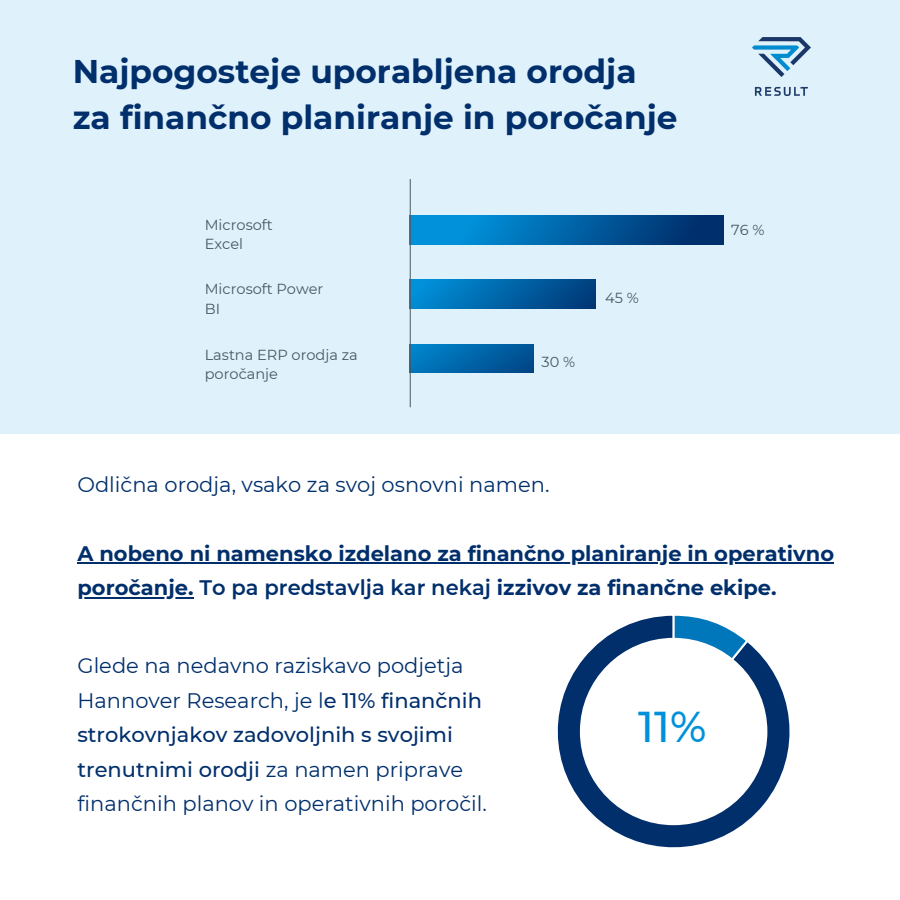
<style>
.page{position:relative;width:900px;height:900px;background:#fff}
.page>*{position:absolute;margin:0;border:0;box-sizing:border-box;transform-origin:0 0}
.t1{font:500 43.1px "Montserrat";color:#0091da}
.t2{font:700 32.8px "Montserrat";color:#002f6c}
.t3{font:21px/34.5px "Montserrat";color:#002f6c}
.t4{font:700 21px/34.5px "Montserrat";color:#002f6c}
.t5{font:14.5px/19.6px "Montserrat";color:#485865}
.s1{font-weight:600}
.s2{font-weight:500}
</style>
<div class="page">
<div style="left:0;top:0;width:900px;height:434px;background:#dff1fa"></div>
<div style="left:410px;top:216px;width:313px;height:28px;background:linear-gradient(to right,#00a0eb,#002865)"></div>
<div style="left:410px;top:280px;width:185px;height:29px;background:linear-gradient(to right,#0091da,#003a79)"></div>
<div style="left:410px;top:344px;width:124px;height:29px;background:linear-gradient(to right,#0080c6,#004c8d)"></div>
<hr style="left:410px;top:179px;width:1px;height:228px;background:#485865">
<hr style="left:77px;top:562px;width:757px;height:2px;background:#002f6c">
<hr style="left:77px;top:597px;width:117px;height:1px;background:#002f6c">
<img style="left:752px;top:37px;width:58px;height:58px">
<svg style="left:557px;top:615px;width:233px;height:233px"></svg>
<svg style="left:671px;top:615px;width:79px;height:64px"></svg>
<div style="left:581px;top:639px;width:185px;height:185px;background:#fff;border-radius:50%"></div>
<p class="t2" style="left:73px;top:52px;width:565px">Najpogosteje uporabljena orodja</p>
<p class="t2" style="left:73px;top:97px;width:606px">za finančno planiranje in poročanje</p>
<p class="t5" style="left:205px;top:215px;width:69px">Microsoft<br>Excel</p>
<p class="t5" style="left:205px;top:279px;width:120px">Microsoft Power<br>BI</p>
<p class="t5" style="left:205px;top:345px;width:155px">Lastna ERP orodja za poročanje</p>
<p class="t5" style="left:542px;top:352px;width:35px">30 %</p>
<p class="t5" style="left:605px;top:288px;width:35px">45 %</p>
<p class="t3" style="left:77px;top:467px;width:474px">Odlična orodja, vsako za svoj osnovni namen.</p>
<p class="t5" style="left:731px;top:220px;width:35px">76 %</p>
<p class="t4" style="left:77px;top:536px;width:758px">A nobeno ni namensko izdelano za finančno planiranje in operativno poročanje. <span class="s1">To pa predstavlja kar nekaj</span> izzivov za finančne ekipe.</p>
<p class="t3" style="left:77px;top:649px;width:411px">Glede na nedavno raziskavo podjetja Hannover Research, je l<span class="s2">e 11% finančnih strokovnjakov zadovoljnih s svojimi trenutnimi orodji</span> za namen priprave finančnih planov in operativnih poročil.</p>
<p class="t1" style="left:638px;top:700px;width:70px">11%</p>
</div>
